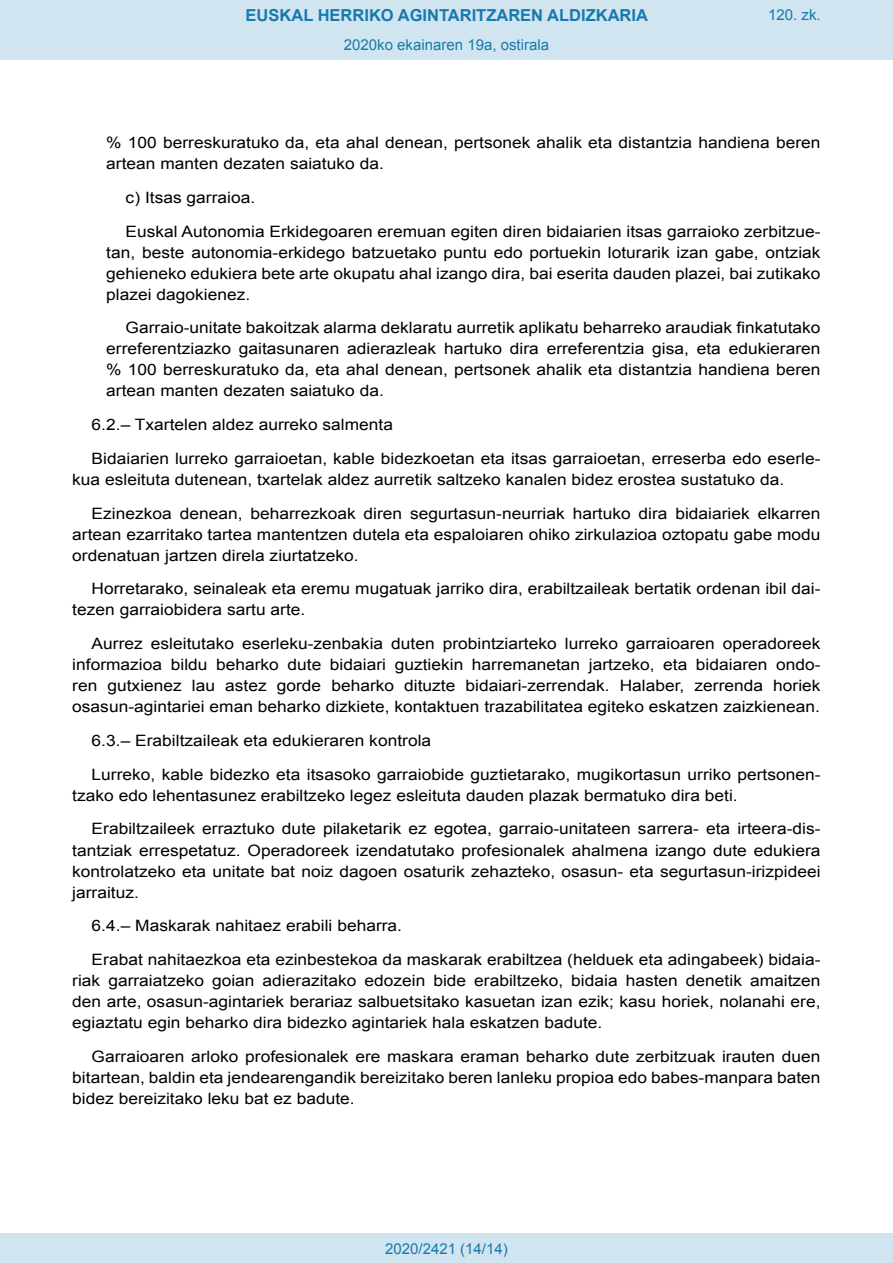
<style>
.page{position:relative;width:893px;height:1263px;background:#fff}
.page>*{position:absolute;margin:0;border:0;box-sizing:border-box;transform-origin:0 0}
.t1{font:700 16.5px "Arial";color:#1879ad}
.BOPVDetalle{font:15.6px/21px "Arial";color:#000;text-align:justify;scale:1.11 1}
.BOPVDetalle1{font:15.6px/21px "Arial";color:#000;text-align:justify;scale:1.11 1}
.Paginacion_Centro{font:15px "Arial";color:#1879ad}
</style>
<div class="page">
<div style="left:0;top:0;width:893px;height:60px;background:#d0e5f0"></div>
<div style="left:0;top:1233px;width:893px;height:30px;background:#d0e5f0"></div>
<p class="t1" style="left:246px;top:4px;width:404px">EUSKAL HERRIKO AGINTARITZAREN ALDIZKARIA</p>
<p class="Paginacion_Centro" style="left:344px;top:35px;width:207px">2020ko ekainaren 19a, ostirala</p>
<p class="Paginacion_Centro" style="left:768px;top:5px;width:54px">120. zk.</p>
<p class="BOPVDetalle1" style="left:106px;top:132px;width:645px">% 100 berreskuratuko da, eta ahal denean, pertsonek ahalik eta distantzia handiena beren artean manten dezaten saiatuko da.</p>
<p class="BOPVDetalle1" style="left:126px;top:187px;width:118px">c) Itsas garraioa.</p>
<p class="BOPVDetalle1" style="left:106px;top:221px;width:645px;text-indent:19px">Euskal Autonomia Erkidegoaren eremuan egiten diren bidaiarien itsas garraioko zerbitzue&shy;tan, beste autonomia-erkidego batzuetako puntu edo portuekin loturarik izan gabe, ontziak gehieneko edukiera bete arte okupatu ahal izango dira, bai eserita dauden plazei, bai zutikako plazei dagokienez.</p>
<p class="BOPVDetalle1" style="left:106px;top:318px;width:645px;text-indent:19px">Garraio-unitate bakoitzak alarma deklaratu aurretik aplikatu beharreko araudiak finkatutako erreferentziazko gaitasunaren adierazleak hartuko dira erreferentzia gisa, eta edukieraren % 100 berreskuratuko da, eta ahal denean, pertsonek ahalik eta distantzia handiena beren artean manten dezaten saiatuko da.</p>
<p class="BOPVDetalle" style="left:92px;top:414px;width:273px">6.2.– Txartelen aldez aurreko salmenta</p>
<p class="BOPVDetalle" style="left:72px;top:448px;width:676px;text-indent:19px">Bidaiarien lurreko garraioetan, kable bidezkoetan eta itsas garraioetan, erreserba edo eserle&shy;kua esleituta dutenean, txartelak aldez aurretik saltzeko kanalen bidez erostea sustatuko da.</p>
<p class="BOPVDetalle" style="left:72px;top:503px;width:676px;text-indent:19px">Ezinezkoa denean, beharrezkoak diren segurtasun-neurriak hartuko dira bidaiariek elkarren artean ezarritako tartea mantentzen dutela eta espaloiaren ohiko zirkulazioa oztopatu gabe modu ordenatuan jartzen direla ziurtatzeko.</p>
<p class="BOPVDetalle" style="left:72px;top:579px;width:676px;text-indent:19px">Horretarako, seinaleak eta eremu mugatuak jarriko dira, erabiltzaileak bertatik ordenan ibil dai&shy;tezen garraiobidera sartu arte.</p>
<p class="BOPVDetalle" style="left:72px;top:633px;width:676px;text-indent:19px">Aurrez esleitutako eserleku-zenbakia duten probintziarteko lurreko garraioaren operadoreek informazioa bildu beharko dute bidaiari guztiekin harremanetan jartzeko, eta bidaiaren ondo&shy;ren gutxienez lau astez gorde beharko dituzte bidaiari-zerrendak. Halaber, zerrenda horiek osasun-agintariei eman beharko dizkiete, kontaktuen trazabilitatea egiteko eskatzen zaizkienean.</p>
<p class="BOPVDetalle" style="left:92px;top:730px;width:307px">6.3.– Erabiltzaileak eta edukieraren kontrola</p>
<p class="BOPVDetalle" style="left:72px;top:764px;width:676px;text-indent:19px">Lurreko, kable bidezko eta itsasoko garraiobide guztietarako, mugikortasun urriko pertsonen&shy;tzako edo lehentasunez erabiltzeko legez esleituta dauden plazak bermatuko dira beti.</p>
<p class="BOPVDetalle" style="left:72px;top:819px;width:676px;text-indent:19px">Erabiltzaileek erraztuko dute pilaketarik ez egotea, garraio-unitateen sarrera- eta irteera-dis&shy;tantziak errespetatuz. Operadoreek izendatutako profesionalek ahalmena izango dute edukiera kontrolatzeko eta unitate bat noiz dagoen osaturik zehazteko, osasun- eta segurtasun-irizpideei jarraituz.</p>
<p class="BOPVDetalle" style="left:92px;top:915px;width:281px">6.4.– Maskarak nahitaez erabili beharra.</p>
<p class="BOPVDetalle" style="left:72px;top:949px;width:676px;text-indent:19px">Erabat nahitaezkoa eta ezinbestekoa da maskarak erabiltzea (helduek eta adingabeek) bidaia&shy;riak garraiatzeko goian adierazitako edozein bide erabiltzeko, bidaia hasten denetik amaitzen den arte, osasun-agintariek berariaz salbuetsitako kasuetan izan ezik; kasu horiek, nolanahi ere, egiaztatu egin beharko dira bidezko agintariek hala eskatzen badute.</p>
<p class="BOPVDetalle" style="left:72px;top:1046px;width:676px;text-indent:19px">Garraioaren arloko profesionalek ere maskara eraman beharko dute zerbitzuak irauten duen bitartean, baldin eta jendearengandik bereizitako beren lanleku propioa edo babes-manpara baten bidez bereizitako leku bat ez badute.</p>
<p class="Paginacion_Centro" style="left:385px;top:1238px;width:124px">2020/2421 (14/14)</p>
</div>
